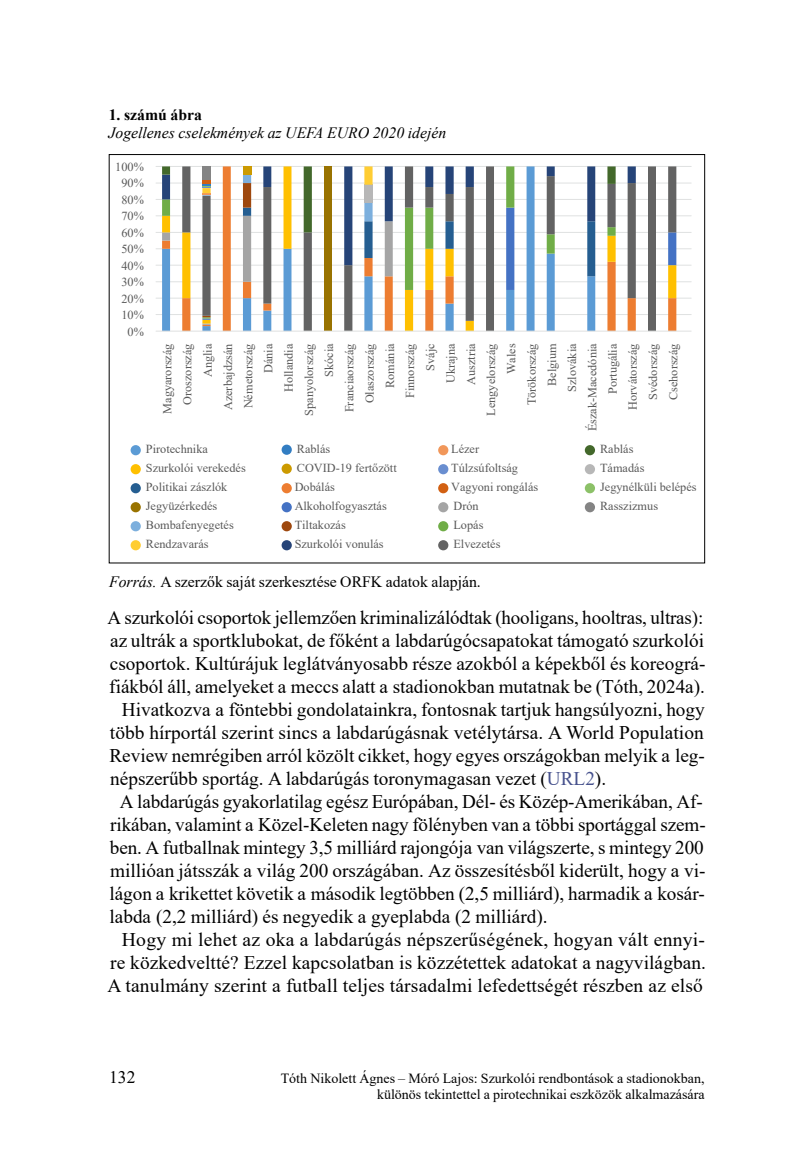
<style>
.page{position:relative;width:794px;height:1166px;background:#fff}
.page>*{position:absolute;margin:0;border:0;box-sizing:border-box;transform-origin:0 0}
.t1{font:19.25px "Times New Roman";color:#000}
.t2{font:17.5px "Times New Roman";color:#000}
.t3{font:15.75px "Times New Roman";color:#000}
.t4{font:italic 15.75px "Times New Roman";color:#000}
.t5{font:700 15.75px "Times New Roman";color:#000}
.t6{font:14px/15.8px "Times New Roman";color:#000;text-align:right}
.t7{font:12.25px/20.3px "Times New Roman";color:#595959;text-align:right}
.s1{font-style:italic}
.s2{color:#47528d}
</style>
<div class="page">
<div style="left:131px;top:445px;width:10px;height:10px;background:#5b9bd5;border-radius:50%"></div>
<div style="left:131px;top:464px;width:10px;height:10px;background:#ffc000;border-radius:50%"></div>
<div style="left:131px;top:483px;width:10px;height:10px;background:#255e91;border-radius:50%"></div>
<div style="left:131px;top:502px;width:10px;height:10px;background:#997300;border-radius:50%"></div>
<div style="left:131px;top:521px;width:10px;height:10px;background:#7cafdd;border-radius:50%"></div>
<div style="left:131px;top:540px;width:10px;height:10px;background:#ffcd33;border-radius:50%"></div>
<div style="left:282px;top:445px;width:10px;height:10px;background:#327dc2;border-radius:50%"></div>
<div style="left:282px;top:464px;width:10px;height:10px;background:#cc9a00;border-radius:50%"></div>
<div style="left:282px;top:483px;width:10px;height:10px;background:#ed7d31;border-radius:50%"></div>
<div style="left:282px;top:502px;width:10px;height:10px;background:#4472c4;border-radius:50%"></div>
<div style="left:282px;top:521px;width:10px;height:10px;background:#9e480e;border-radius:50%"></div>
<div style="left:282px;top:540px;width:10px;height:10px;background:#264478;border-radius:50%"></div>
<div style="left:438px;top:445px;width:10px;height:10px;background:#f1975a;border-radius:50%"></div>
<div style="left:438px;top:464px;width:10px;height:10px;background:#698ed0;border-radius:50%"></div>
<div style="left:438px;top:483px;width:10px;height:10px;background:#d26012;border-radius:50%"></div>
<div style="left:438px;top:502px;width:10px;height:10px;background:#a5a5a5;border-radius:50%"></div>
<div style="left:438px;top:521px;width:10px;height:10px;background:#70ad47;border-radius:50%"></div>
<div style="left:438px;top:540px;width:10px;height:10px;background:#636363;border-radius:50%"></div>
<div style="left:585px;top:445px;width:10px;height:10px;background:#43682b;border-radius:50%"></div>
<div style="left:585px;top:464px;width:10px;height:10px;background:#b7b7b7;border-radius:50%"></div>
<div style="left:585px;top:483px;width:10px;height:10px;background:#8cc168;border-radius:50%"></div>
<div style="left:585px;top:502px;width:10px;height:10px;background:#848484;border-radius:50%"></div>
<hr style="left:156px;top:314px;width:535px;height:1px;background:#dfe1e1">
<hr style="left:156px;top:298px;width:535px;height:1px;background:#dfe1e1">
<hr style="left:156px;top:281px;width:535px;height:1px;background:#dfe1e1">
<hr style="left:156px;top:265px;width:535px;height:1px;background:#dfe1e1">
<hr style="left:156px;top:248px;width:535px;height:1px;background:#dfe1e1">
<hr style="left:156px;top:232px;width:535px;height:1px;background:#dfe1e1">
<hr style="left:156px;top:215px;width:535px;height:1px;background:#dfe1e1">
<hr style="left:156px;top:199px;width:535px;height:1px;background:#dfe1e1">
<hr style="left:156px;top:183px;width:535px;height:1px;background:#dfe1e1">
<hr style="left:156px;top:166px;width:535px;height:1px;background:#dfe1e1">
<svg style="left:182px;top:166px;width:494px;height:165px"></svg>
<div style="left:324px;top:166px;width:8px;height:165px;background:#997300"></div>
<svg style="left:615px;top:166px;width:21px;height:99px"></svg>
<svg style="left:162px;top:166px;width:453px;height:159px"></svg>
<div style="left:202px;top:166px;width:9px;height:14px;background:#848484"></div>
<div style="left:243px;top:166px;width:8px;height:9px;background:#cc9a00"></div>
<hr style="left:156px;top:331px;width:535px;height:1px;background:#dfe1e1">
<p class="t5" style="left:109px;top:103px;width:95px">1. számú ábra</p>
<p class="t4" style="left:108px;top:122px;width:339px">Jogellenes cselekmények az UEFA EURO 2020 idején</p>
<p class="t7" style="left:115px;top:156px;width:30px">100%</p>
<p class="t7" style="left:121px;top:173px;width:24px">90%</p>
<p class="t7" style="left:121px;top:189px;width:24px">80%</p>
<p class="t7" style="left:121px;top:206px;width:24px">70%</p>
<p class="t7" style="left:121px;top:222px;width:24px">60%</p>
<p class="t7" style="left:121px;top:238px;width:24px">50%</p>
<p class="t7" style="left:121px;top:255px;width:24px">40%</p>
<p class="t7" style="left:121px;top:271px;width:24px">30%</p>
<p class="t7" style="left:121px;top:288px;width:24px">20%</p>
<p class="t7" style="left:121px;top:304px;width:24px">10%</p>
<p class="t7" style="left:128px;top:321px;width:18px">0%</p>
<p class="t7" style="left:157px;top:431px;width:89px;rotate:-90deg">Magyarország<br>Oroszország<br>Anglia<br>Azerbajdzsán<br>Németország<br>Dánia<br>Hollandia<br>Spanyolország<br>Skócia<br>Franciaország<br>Olaszország<br>Románia<br>Finnország<br>Svájc<br>Ukrajna<br>Ausztria<br>Lengyelország<br>Wales<br>Törökország<br>Belgium<br>Szlovákia<br>Észak-Macedónia<br>Portugália<br>Horvátország<br>Svédország<br>Csehország</p>
<p class="t7" style="left:146px;top:438px;width:64px">Pirotechnika</p>
<p class="t7" style="left:297px;top:438px;width:35px">Rablás</p>
<p class="t7" style="left:451px;top:438px;width:29px">Lézer</p>
<p class="t7" style="left:600px;top:438px;width:35px">Rablás</p>
<p class="t7" style="left:146px;top:457px;width:101px">Szurkolói verekedés</p>
<p class="t7" style="left:297px;top:457px;width:101px">COVID-19 fertőzött</p>
<p class="t7" style="left:451px;top:457px;width:68px">Túlzsúfoltság</p>
<p class="t7" style="left:600px;top:457px;width:46px">Támadás</p>
<p class="t7" style="left:146px;top:476px;width:83px">Politikai zászlók</p>
<p class="t7" style="left:295px;top:476px;width:42px">Dobálás</p>
<p class="t7" style="left:451px;top:476px;width:88px">Vagyoni rongálás</p>
<p class="t7" style="left:600px;top:476px;width:98px">Jegynélküli belépés</p>
<p class="t7" style="left:146px;top:495px;width:73px">Jegyüzérkedés</p>
<p class="t7" style="left:295px;top:495px;width:94px">Alkoholfogyasztás</p>
<p class="t7" style="left:453px;top:495px;width:27px">Drón</p>
<p class="t7" style="left:600px;top:495px;width:59px">Rasszizmus</p>
<p class="t7" style="left:146px;top:514px;width:89px">Bombafenyegetés</p>
<p class="t7" style="left:295px;top:514px;width:53px">Tiltakozás</p>
<p class="t7" style="left:453px;top:514px;width:31px">Lopás</p>
<p class="t7" style="left:146px;top:533px;width:64px">Rendzavarás</p>
<p class="t7" style="left:295px;top:533px;width:91px">Szurkolói vonulás</p>
<p class="t7" style="left:453px;top:533px;width:49px">Elvezetés</p>
<p class="t3" style="left:109px;top:571px;width:373px"><span class="s1">Forrás.</span> A szerzők saját szerkesztése ORFK adatok alapján.</p>
<p class="t1" style="left:107px;top:604px;width:597px">A szurkolói csoportok jellemzően kriminalizálódtak (hooligans, hooltras, ultras):</p>
<p class="t1" style="left:110px;top:627px;width:595px">az ultrák a sportklubokat, de főként a labdarúgócsapatokat támogató szurkolói</p>
<p class="t1" style="left:110px;top:650px;width:597px">csoportok. Kultúrájuk leglátványosabb része azokból a képekből és koreográ-</p>
<p class="t1" style="left:109px;top:673px;width:597px">fiákból áll, amelyeket a meccs alatt a stadionokban mutatnak be (Tóth, 2024a).</p>
<p class="t1" style="left:122px;top:696px;width:584px">Hivatkozva a föntebbi gondolatainkra, fontosnak tartjuk hangsúlyozni, hogy</p>
<p class="t1" style="left:110px;top:719px;width:595px">több hírportál szerint sincs a labdarúgásnak vetélytársa. A World Population</p>
<p class="t1" style="left:109px;top:742px;width:597px">Review nemrégiben arról közölt cikket, hogy egyes országokban melyik a leg-</p>
<p class="t1" style="left:110px;top:765px;width:497px">népszerűbb sportág. A labdarúgás toronymagasan vezet (<span class="s2">URL2</span>).</p>
<p class="t1" style="left:120px;top:788px;width:584px">A labdarúgás gyakorlatilag egész Európában, Dél- és Közép-Amerikában, Af-</p>
<p class="t1" style="left:110px;top:811px;width:597px">rikában, valamint a Közel-Keleten nagy fölényben van a többi sportággal szem-</p>
<p class="t1" style="left:110px;top:834px;width:595px">ben. A futballnak mintegy 3,5 milliárd rajongója van világszerte, s mintegy 200</p>
<p class="t1" style="left:110px;top:857px;width:597px">millióan játsszák a világ 200 országában. Az összesítésből kiderült, hogy a vi-</p>
<p class="t1" style="left:109px;top:880px;width:597px">lágon a krikettet követik a második legtöbben (2,5 milliárd), harmadik a kosár-</p>
<p class="t1" style="left:109px;top:903px;width:440px">labda (2,2 milliárd) és negyedik a gyeplabda (2 milliárd).</p>
<p class="t1" style="left:122px;top:926px;width:584px">Hogy mi lehet az oka a labdarúgás népszerűségének, hogyan vált ennyi-</p>
<p class="t1" style="left:110px;top:949px;width:597px">re közkedveltté? Ezzel kapcsolatban is közzétettek adatokat a nagyvilágban.</p>
<p class="t1" style="left:107px;top:972px;width:597px">A tanulmány szerint a futball teljes társadalmi lefedettségét részben az első</p>
<p class="t2" style="left:109px;top:1065px;width:28px">132</p>
<p class="t6" style="left:281px;top:1070px;width:425px">Tóth Nikolett Ágnes – Móró Lajos: Szurkolói rendbontások a stadionokban, különös tekintettel a pirotechnikai eszközök alkalmazására</p>
</div>
